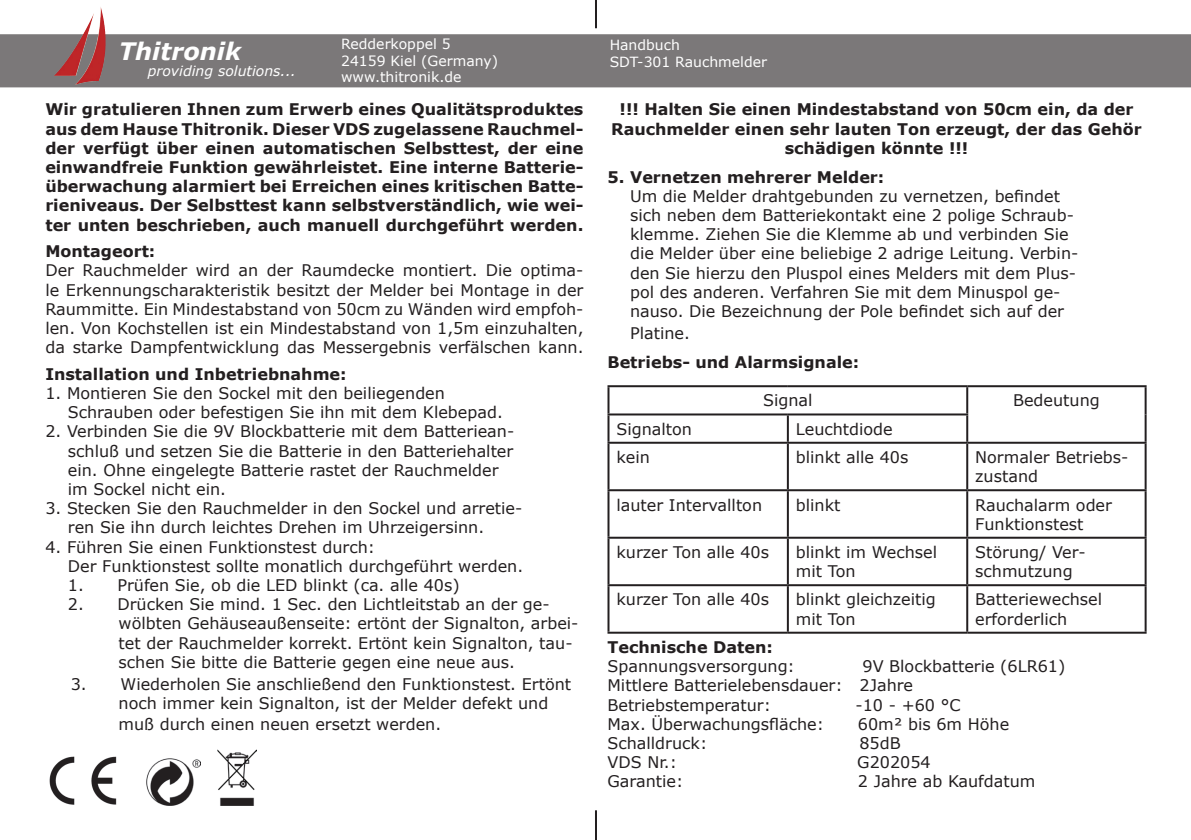
<style>
.page{position:relative;width:1191px;height:840px;background:#fff}
.page>*{position:absolute;margin:0;border:0;box-sizing:border-box;transform-origin:0 0}
.t1{font:italic 700 24px "Verdana";color:#fff}
.t2{font:16px/19.2px "Verdana";color:#231f20}
.t3{font:700 16px/19.2px "Verdana";color:#231f20;text-align:justify}
.t4{font:14px/16.8px "Verdana";color:#fff}
.t5{font:italic 14px "Verdana";color:#fff}
</style>
<div class="page">
<hr style="left:607px;top:385px;width:181px;height:2px;background:#231f20">
<hr style="left:607px;top:387px;width:2px;height:26px;background:#231f20">
<hr style="left:788px;top:385px;width:179px;height:2px;background:#231f20">
<hr style="left:967px;top:385px;width:179px;height:2px;background:#231f20">
<hr style="left:966px;top:387px;width:2px;height:26px;background:#231f20">
<hr style="left:1144px;top:387px;width:2px;height:27px;background:#231f20">
<hr style="left:607px;top:413px;width:181px;height:2px;background:#231f20">
<hr style="left:607px;top:415px;width:2px;height:26px;background:#231f20">
<hr style="left:788px;top:413px;width:180px;height:2px;background:#231f20">
<hr style="left:787px;top:415px;width:2px;height:26px;background:#231f20">
<hr style="left:966px;top:415px;width:2px;height:26px;background:#231f20">
<hr style="left:1144px;top:414px;width:2px;height:27px;background:#231f20">
<hr style="left:607px;top:441px;width:181px;height:2px;background:#231f20">
<hr style="left:607px;top:443px;width:2px;height:46px;background:#231f20">
<hr style="left:788px;top:441px;width:179px;height:2px;background:#231f20">
<hr style="left:787px;top:443px;width:2px;height:46px;background:#231f20">
<hr style="left:967px;top:441px;width:179px;height:2px;background:#231f20">
<hr style="left:966px;top:443px;width:2px;height:46px;background:#231f20">
<hr style="left:1144px;top:443px;width:2px;height:46px;background:#231f20">
<hr style="left:607px;top:489px;width:181px;height:2px;background:#231f20">
<hr style="left:607px;top:491px;width:2px;height:45px;background:#231f20">
<hr style="left:788px;top:489px;width:179px;height:2px;background:#231f20">
<hr style="left:787px;top:491px;width:2px;height:45px;background:#231f20">
<hr style="left:967px;top:489px;width:179px;height:2px;background:#231f20">
<hr style="left:966px;top:491px;width:2px;height:45px;background:#231f20">
<hr style="left:1144px;top:491px;width:2px;height:45px;background:#231f20">
<hr style="left:607px;top:536px;width:181px;height:2px;background:#231f20">
<hr style="left:607px;top:538px;width:2px;height:46px;background:#231f20">
<hr style="left:788px;top:536px;width:179px;height:2px;background:#231f20">
<hr style="left:787px;top:538px;width:2px;height:46px;background:#231f20">
<hr style="left:967px;top:536px;width:179px;height:2px;background:#231f20">
<hr style="left:966px;top:538px;width:2px;height:46px;background:#231f20">
<hr style="left:1144px;top:538px;width:2px;height:46px;background:#231f20">
<hr style="left:607px;top:584px;width:181px;height:2px;background:#231f20">
<hr style="left:607px;top:586px;width:2px;height:45px;background:#231f20">
<hr style="left:788px;top:584px;width:179px;height:2px;background:#231f20">
<hr style="left:787px;top:586px;width:2px;height:45px;background:#231f20">
<hr style="left:967px;top:584px;width:179px;height:2px;background:#231f20">
<hr style="left:966px;top:586px;width:2px;height:45px;background:#231f20">
<hr style="left:1144px;top:586px;width:2px;height:45px;background:#231f20">
<hr style="left:607px;top:631px;width:181px;height:2px;background:#231f20">
<hr style="left:788px;top:631px;width:179px;height:2px;background:#231f20">
<hr style="left:967px;top:631px;width:179px;height:2px;background:#231f20">
<div style="left:0;top:34px;width:1191px;height:53px;background:#7b7879"></div>
<img style="left:75px;top:7px;width:29px;height:77px">
<hr style="left:595px;top:0;width:2px;height:28px;background:#231f20">
<hr style="left:595px;top:809px;width:2px;height:30px;background:#231f20">
<img style="left:49px;top:756px;width:68px;height:49px">
<img style="left:217px;top:749px;width:40px;height:56px">
<img style="left:146px;top:758px;width:54px;height:46px">
<h1 class="t1" style="left:119px;top:35px;width:124px">Thitronik</h1>
<p class="t5" style="left:148px;top:62px;width:150px">providing solutions...</p>
<p class="t4" style="left:341px;top:35px;width:158px">Redderkoppel 5<br>24159 Kiel (Germany) www.thitronik.de</p>
<p class="t4" style="left:609px;top:36px;width:159px">Handbuch<br>SDT-301 Rauchmelder</p>
<p class="t3" style="left:45px;top:99px;width:539px">Wir gratulieren Ihnen zum Erwerb eines Qualitätsproduktes aus dem Hause Thitronik. Dieser VDS zugelassene Rauchmel&shy;der verfügt über einen automatischen Selbsttest, der eine einwandfreie Funktion gewährleistet. Eine interne Batterie&shy;überwachung alarmiert bei Erreichen eines kritischen Batte&shy;rieniveaus. Der Selbsttest kann selbstverständlich, wie wei&shy;ter unten beschrieben, auch manuell durchgeführt werden.</p>
<p class="t3" style="left:45px;top:241px;width:112px">Montageort:</p>
<p class="t2" style="left:45px;top:260px;width:539px;text-align:justify">Der Rauchmelder wird an der Raumdecke montiert. Die optima&shy;le Erkennungscharakteristik besitzt der Melder bei Montage in der Raummitte. Ein Mindestabstand von 50cm zu Wänden wird empfoh&shy;len. Von Kochstellen ist ein Mindestabstand von 1,5m einzuhalten, da starke Dampfentwicklung das Messergebnis verfälschen kann.</p>
<p class="t3" style="left:45px;top:363px;width:303px">Installation und Inbetriebnahme:</p>
<p class="t2" style="left:68px;top:382px;width:436px;text-indent:-23px">1. Montieren Sie den Sockel mit den beiliegenden<br>Schrauben oder befestigen Sie ihn mit dem Klebepad.</p>
<p class="t2" style="left:68px;top:421px;width:448px;text-indent:-23px">2. Verbinden Sie die 9V Blockbatterie mit dem Batteriean&shy;schluß und setzen Sie die Batterie in den Batteriehalter ein. Ohne eingelegte Batterie rastet der Rauchmelder im Sockel nicht ein.</p>
<p class="t2" style="left:68px;top:498px;width:456px;text-indent:-23px">3. Stecken Sie den Rauchmelder in den Sockel und arretie&shy;ren Sie ihn durch leichtes Drehen im Uhrzeigersinn.</p>
<p class="t2" style="left:68px;top:536px;width:457px;text-indent:-23px">4. Führen Sie einen Funktionstest durch:<br>Der Funktionstest sollte monatlich durchgeführt werden.</p>
<p class="t2" style="left:68px;top:574px;width:393px">1. Prüfen Sie, ob die LED blinkt (ca. alle 40s)</p>
<p class="t2" style="left:119px;top:594px;width:461px;text-indent:-51px">2. Drücken Sie mind. 1 Sec. den Lichtleitstab an der ge&shy;wölbten Gehäuseaußenseite: ertönt der Signalton, arbei&shy;tet der Rauchmelder korrekt. Ertönt kein Signalton, tau&shy;schen Sie bitte die Batterie gegen eine neue aus.</p>
<p class="t2" style="left:119px;top:673px;width:454px;text-indent:-48px">3. Wiederholen Sie anschließend den Funktionstest. Ertönt noch immer kein Signalton, ist der Melder defekt und</p>
<p class="t2" style="left:119px;top:714px;width:324px">muß durch einen neuen ersetzt werden.</p>
<p class="t3" style="left:611px;top:99px;width:532px;text-align:center">!!! Halten Sie einen Mindestabstand von 50cm ein, da der<br>Rauchmelder einen sehr lauten Ton erzeugt, der das Gehör schädigen könnte !!!</p>
<p class="t3" style="left:607px;top:166px;width:278px">5. Vernetzen mehrerer Melder:</p>
<p class="t2" style="left:630px;top:186px;width:450px">Um die Melder drahtgebunden zu vernetzen, befindet sich neben dem Batteriekontakt eine 2 polige Schraub&shy;klemme. Ziehen Sie die Klemme ab und verbinden Sie die Melder über eine beliebige 2 adrige Leitung. Verbin&shy;den Sie hierzu den Pluspol eines Melders mit dem Plus&shy;pol des anderen. Verfahren Sie mit dem Minuspol ge&shy;nauso. Die Bezeichnung der Pole befindet sich auf der</p>
<p class="t2" style="left:630px;top:322px;width:61px">Platine.</p>
<p class="t3" style="left:607px;top:351px;width:253px">Betriebs- und Alarmsignale:</p>
<p class="t2" style="left:763px;top:390px;width:51px">Signal</p>
<p class="t2" style="left:1013px;top:390px;width:88px">Bedeutung</p>
<p class="t2" style="left:616px;top:418px;width:77px">Signalton</p>
<p class="t2" style="left:796px;top:418px;width:98px">Leuchtdiode</p>
<p class="t2" style="left:616px;top:447px;width:35px">kein</p>
<p class="t2" style="left:796px;top:447px;width:114px">blinkt alle 40s</p>
<p class="t2" style="left:975px;top:447px;width:155px">Normaler Betriebs&shy;zustand</p>
<p class="t2" style="left:616px;top:494px;width:147px">lauter Intervallton</p>
<p class="t2" style="left:796px;top:494px;width:46px">blinkt</p>
<p class="t2" style="left:975px;top:494px;width:138px">Rauchalarm oder<br>Funktionstest</p>
<p class="t2" style="left:616px;top:541px;width:154px">kurzer Ton alle 40s</p>
<p class="t2" style="left:796px;top:541px;width:143px">blinkt im Wechsel mit Ton</p>
<p class="t2" style="left:975px;top:541px;width:112px">Störung/ Ver&shy;schmutzung</p>
<p class="t2" style="left:616px;top:589px;width:154px">kurzer Ton alle 40s</p>
<p class="t2" style="left:796px;top:589px;width:141px">blinkt gleichzeitig mit Ton</p>
<p class="t2" style="left:975px;top:589px;width:128px">Batteriewechsel erforderlich</p>
<p class="t3" style="left:607px;top:636px;width:167px">Technische Daten:</p>
<p class="t2" style="left:607px;top:655px;width:189px">Spannungsversorgung:</p>
<p class="t2" style="left:607px;top:655px;width:459px;text-indent:255px">9V Blockbatterie (6LR61)<br>Mittlere Batterielebensdauer: 2Jahre<br>Betriebstemperatur:</p>
<p class="t2" style="left:855px;top:694px;width:107px">-10 - +60 °C</p>
<p class="t2" style="left:607px;top:713px;width:218px">Max. Überwachungsfläche:</p>
<p class="t2" style="left:858px;top:713px;width:153px">60m² bis 6m Höhe</p>
<p class="t2" style="left:607px;top:732px;width:101px">Schalldruck:</p>
<p class="t2" style="left:859px;top:732px;width:43px">85dB</p>
<p class="t2" style="left:607px;top:751px;width:71px">VDS Nr.:</p>
<p class="t2" style="left:857px;top:751px;width:75px">G202054</p>
<p class="t2" style="left:607px;top:771px;width:77px">Garantie:</p>
<p class="t2" style="left:858px;top:771px;width:179px">2 Jahre ab Kaufdatum</p>
</div>
